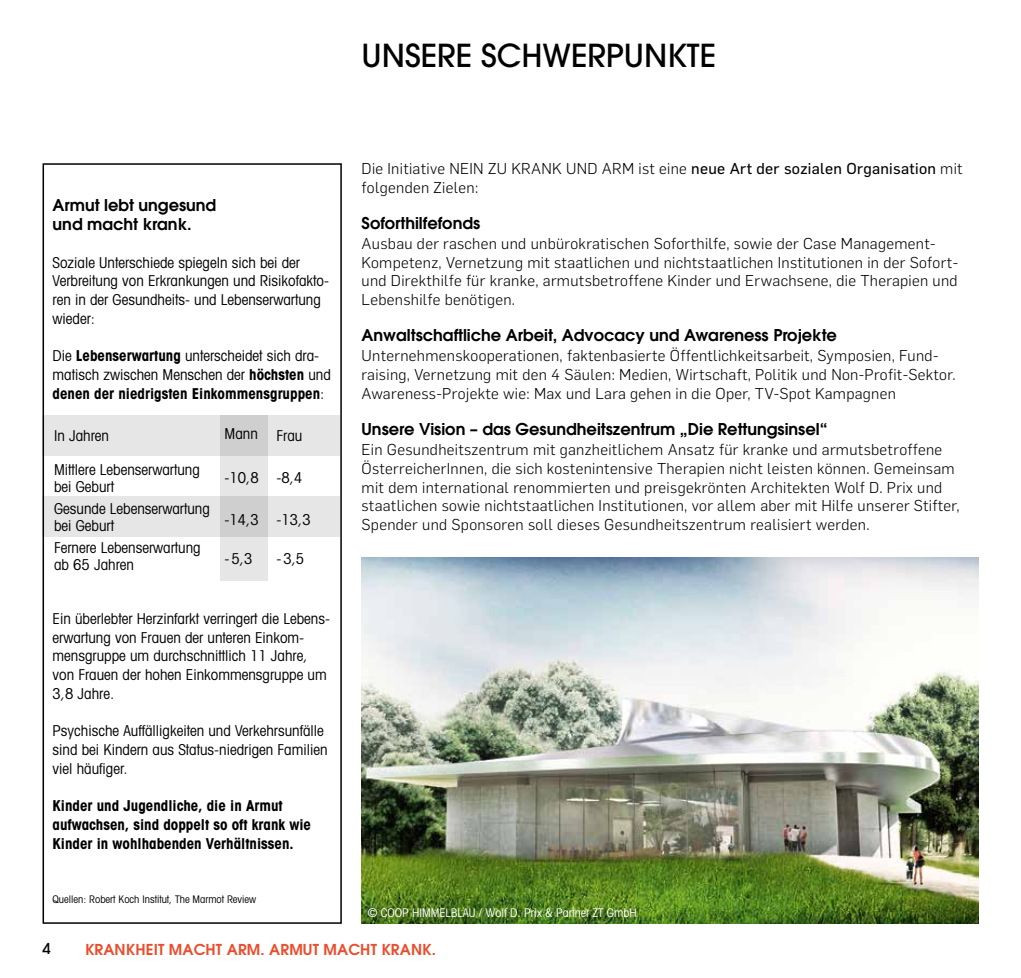
<style>
.page{position:relative;width:1021px;height:978px;background:#fff}
.page>*{position:absolute;margin:0;border:0;box-sizing:border-box;transform-origin:0 0}
.t1{font:500 31.5px "Avant Garde";color:#000}
.t2{font:600 16.2px/18.8px "Avant Garde";color:#000}
.t3{font:300 15.45px/18.8px "Flama";letter-spacing:.02em;color:#000}
.t4{font:condensed 15px/18.8px "Avant Garde";color:#000}
.t5{font:700 condensed 15px/18.8px "Avant Garde";color:#000}
.t6{font:600 15px "Avant Garde";letter-spacing:.01em;color:#e94e2d}
.t7{font:500 15px "Avant Garde";color:#000}
.t8{font:condensed 12px "Avant Garde";color:#fff}
.t9{font:condensed 10.5px "Avant Garde";color:#000}
.s1{font-weight:400}
.s2{font-family:"Flama Basic";font-weight:400}
</style>
<div class="page">
<div style="left:43px;top:163px;width:299px;height:761px;border:2px solid #000"></div>
<img style="left:361px;top:558px;width:617px;height:366px">
<div style="left:220px;top:415px;width:48px;height:166px;background:#e6e6e6"></div>
<svg style="left:43px;top:496px;width:297px;height:41px;background:#dfdfdf"></svg>
<svg style="left:43px;top:415px;width:297px;height:40px;background:#e1e1e1"></svg>
<h1 class="t1" style="left:361px;top:37px;width:356px">UNSERE SCHWERPUNKTE</h1>
<p class="t2" style="left:53px;top:196px;width:165px">Armut lebt ungesund und macht krank.</p>
<p class="t4" style="left:53px;top:252px;width:278px">Soziale Unterschiede spiegeln sich bei der Verbreitung von Erkrankungen und Risikofakto&shy;ren in der Gesundheits- und Lebenserwartung wieder:</p>
<p class="t5" style="left:53px;top:346px;width:280px"><span class="s1">Die</span> Lebenserwartung <span class="s1">unterscheidet sich dra&shy;matisch zwischen Menschen der</span> höchsten <span class="s1">und </span>denen der niedrigsten Einkommensgruppen<span class="s1">:</span></p>
<p class="t4" style="left:54px;top:426px;width:56px">In Jahren</p>
<p class="t4" style="left:54px;top:461px;width:147px;line-height:16.5px">Mittlere Lebenserwartung bei Geburt</p>
<p class="t4" style="left:54px;top:500px;width:157px;line-height:16.5px">Gesunde Lebenserwartung bei Geburt</p>
<p class="t4" style="left:54px;top:539px;width:148px;line-height:16.5px">Fernere Lebenserwartung ab 65 Jahren</p>
<p class="t4" style="left:225px;top:424px;width:35px">Mann</p>
<p class="t4" style="left:225px;top:468px;width:36px">-10,8</p>
<p class="t4" style="left:225px;top:510px;width:36px">-14,3</p>
<p class="t4" style="left:225px;top:549px;width:29px">-5,3</p>
<p class="t4" style="left:276px;top:426px;width:27px">Frau</p>
<p class="t4" style="left:276px;top:468px;width:27px">-8,4</p>
<p class="t4" style="left:276px;top:510px;width:36px">-13,3</p>
<p class="t4" style="left:276px;top:549px;width:29px">-3,5</p>
<p class="t4" style="left:53px;top:609px;width:279px">Ein überlebter Herzinfarkt verringert die Lebens&shy;erwartung von Frauen der unteren Einkom&shy;mensgruppe um durchschnittlich 11 Jahre, von Frauen der hohen Einkommensgruppe um 3,8 Jahre.</p>
<p class="t4" style="left:53px;top:721px;width:276px">Psychische Auffälligkeiten und Verkehrsunfälle sind bei Kindern aus Status-niedrigen Familien viel häufiger.</p>
<p class="t5" style="left:53px;top:796px;width:260px">Kinder und Jugendliche, die in Armut aufwachsen, sind doppelt so oft krank wie<br>Kinder in wohlhabenden Verhältnissen.</p>
<p class="t9" style="left:53px;top:893px;width:205px">Quellen: Robert Koch Institut, The Marmot Review</p>
<p class="t3" style="left:361px;top:158px;width:602px">Die Initiative NEIN ZU KRANK UND ARM ist eine <span class="s2">neue Art der sozialen Organisation</span> mit folgenden Zielen:</p>
<p class="t2" style="left:361px;top:213px;width:120px">Soforthilfefonds</p>
<p class="t3" style="left:361px;top:233px;width:598px">Ausbau der raschen und unbürokratischen Soforthilfe, sowie der Case Management-Kompetenz, Vernetzung mit staatlichen und nichtstaatlichen Institutionen in der Sofort&shy;und Direkthilfe für kranke, armutsbetroffene Kinder und Erwachsene, die Therapien und Lebenshilfe benötigen.</p>
<p class="t2" style="left:361px;top:326px;width:477px">Anwaltschaftliche Arbeit, Advocacy und Awareness Projekte</p>
<p class="t3" style="left:361px;top:346px;width:595px">Unternehmenskooperationen, faktenbasierte Öffentlichkeitsarbeit, Symposien, Fund&shy;raising, Vernetzung mit den 4 Säulen: Medien, Wirtschaft, Politik und Non-Profit-Sektor.<br>Awareness-Projekte wie: Max und Lara gehen in die Oper, TV-Spot Kampagnen</p>
<p class="t2" style="left:361px;top:419px;width:467px">Unsere Vision – das Gesundheitszentrum „Die Rettungsinsel“</p>
<p class="t3" style="left:361px;top:439px;width:599px">Ein Gesundheitszentrum mit ganzheitlichem Ansatz für kranke und armutsbetroffene ÖsterreicherInnen, die sich kostenintensive Therapien nicht leisten können. Gemeinsam mit dem international renommierten und preisgekrönten Architekten Wolf D. Prix und staatlichen sowie nichtstaatlichen Institutionen, vor allem aber mit Hilfe unserer Stifter, Spender und Sponsoren soll dieses Gesundheitszentrum realisiert werden.</p>
<p class="t7" style="left:43px;top:940px;width:10px">4</p>
<p class="t8" style="left:368px;top:906px;width:270px">© COOP HIMMELBLAU / Wolf D. Prix &amp; Partner ZT GmbH</p>
<p class="t6" style="left:85px;top:940px;width:352px">KRANKHEIT MACHT ARM. ARMUT MACHT KRANK.</p>
</div>
